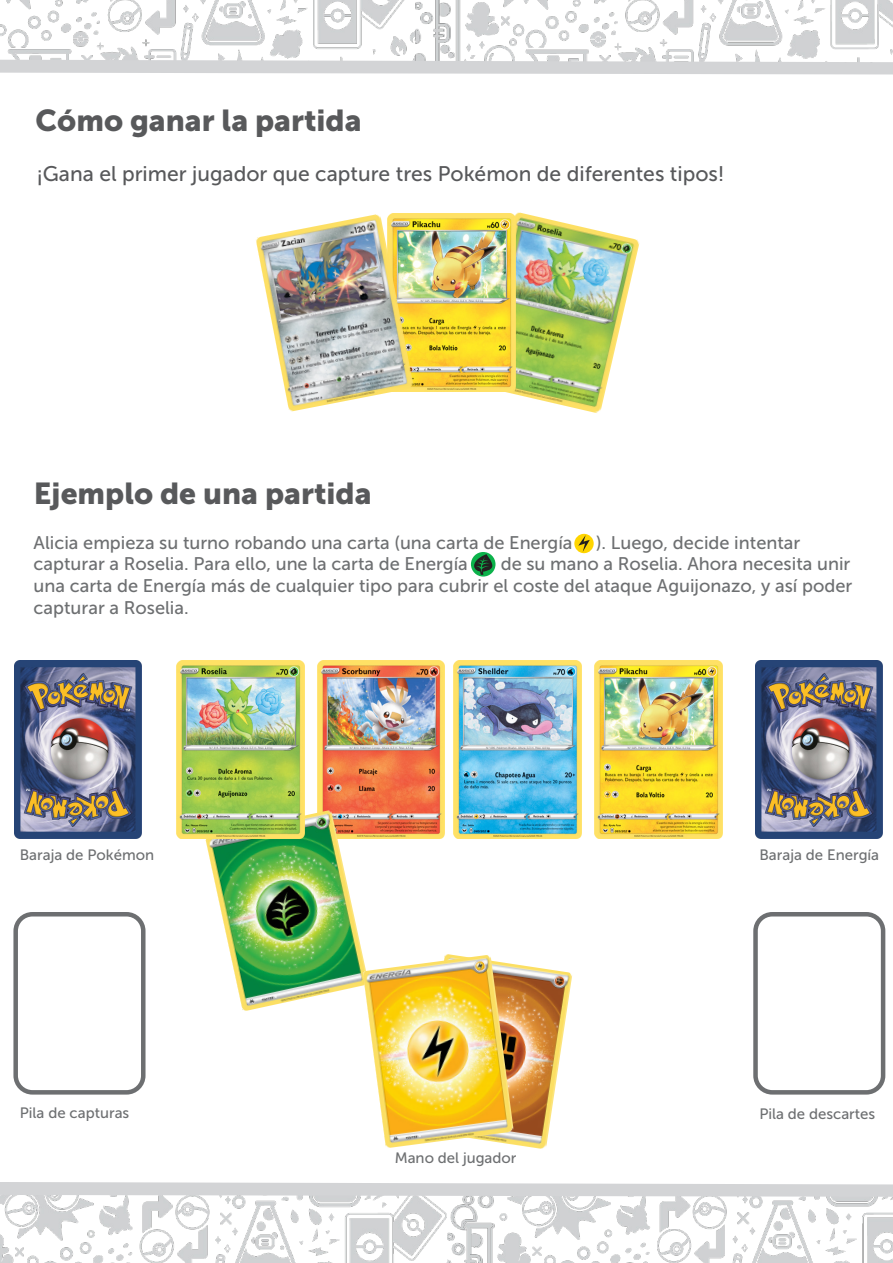
<style>
.page{position:relative;width:893px;height:1263px;background:#fff}
.page>*{position:absolute;margin:0;border:0;box-sizing:border-box;transform-origin:0 0}
.t1{font:30.15px "Museo Sans 900";color:#58595b}
.t2{font:21.15px "Museo Sans 500";color:#58595b}
.t3{font:18.15px/21.9px "Museo Sans 500";color:#6d6f71;text-align:justify}
.t4{font:15px "Museo Sans 500";color:#6d6f71}
</style>
<div class="page">
<img style="left:0;top:0;width:416px;height:60px">
<img style="left:416px;top:0;width:477px;height:60px">
<svg style="left:0;top:60px;width:893px;height:14px"></svg>
<img style="left:0;top:1197px;width:448px;height:66px">
<img style="left:448px;top:1197px;width:445px;height:66px">
<svg style="left:0;top:1182px;width:893px;height:15px"></svg>
<div style="left:471px;top:552px;width:24px;height:24px;background:#0cb24b;border-radius:50%"></div>
<svg style="left:474px;top:554px;width:18px;height:21px"></svg>
<svg style="left:574px;top:534px;width:20px;height:19px"></svg>
<svg style="left:578px;top:535px;width:12px;height:17px"></svg>
<img style="left:14px;top:660px;width:128px;height:178px">
<img style="left:317px;top:660px;width:128px;height:178px">
<img style="left:454px;top:660px;width:127px;height:178px">
<img style="left:595px;top:660px;width:127px;height:178px">
<img style="left:755px;top:660px;width:128px;height:178px">
<img style="left:514px;top:964px;width:58px;height:185px">
<img style="left:205px;top:810px;width:164px;height:201px">
<img style="left:363px;top:954px;width:151px;height:194px">
<div style="left:13px;top:912px;width:133px;height:182px;border:4px solid #6d6f71;border-radius:17px"></div>
<div style="left:753px;top:912px;width:132px;height:182px;border:4px solid #6d6f71;border-radius:17px"></div>
<img style="left:176px;top:660px;width:128px;height:178px">
<img style="left:476px;top:212px;width:164px;height:201px">
<img style="left:414px;top:214px;width:101px;height:178px">
<img style="left:256px;top:214px;width:158px;height:198px">
<h1 class="t1" style="left:36px;top:103px;width:328px">Cómo ganar la partida</h1>
<p class="t2" style="left:37px;top:162px;width:689px">¡Gana el primer jugador que capture tres Pokémon de diferentes tipos!</p>
<h1 class="t1" style="left:34px;top:476px;width:339px">Ejemplo de una partida</h1>
<p class="t3" style="left:34px;top:531px;width:540px">Alicia empieza su turno robando una carta (una carta de Energía</p>
<p class="t3" style="left:596px;top:531px;width:206px">). Luego, decide intentar</p>
<p class="t3" style="left:34px;top:553px;width:436px">capturar a Roselia. Para ello, une la carta de Energía</p>
<p class="t3" style="left:34px;top:553px;width:820px;text-indent:467px">de su mano a Roselia. Ahora necesita unir una carta de Energía más de cualquier tipo para cubrir el coste del ataque Aguijonazo, y así poder capturar a Roselia.</p>
<p class="t4" style="left:20px;top:847px;width:136px">Baraja de Pokémon</p>
<p class="t4" style="left:759px;top:847px;width:121px">Baraja de Energía</p>
<p class="t4" style="left:20px;top:1105px;width:111px">Pila de capturas</p>
<p class="t4" style="left:759px;top:1105px;width:118px">Pila de descartes</p>
<p class="t4" style="left:395px;top:1150px;width:123px">Mano del jugador</p>
</div>
